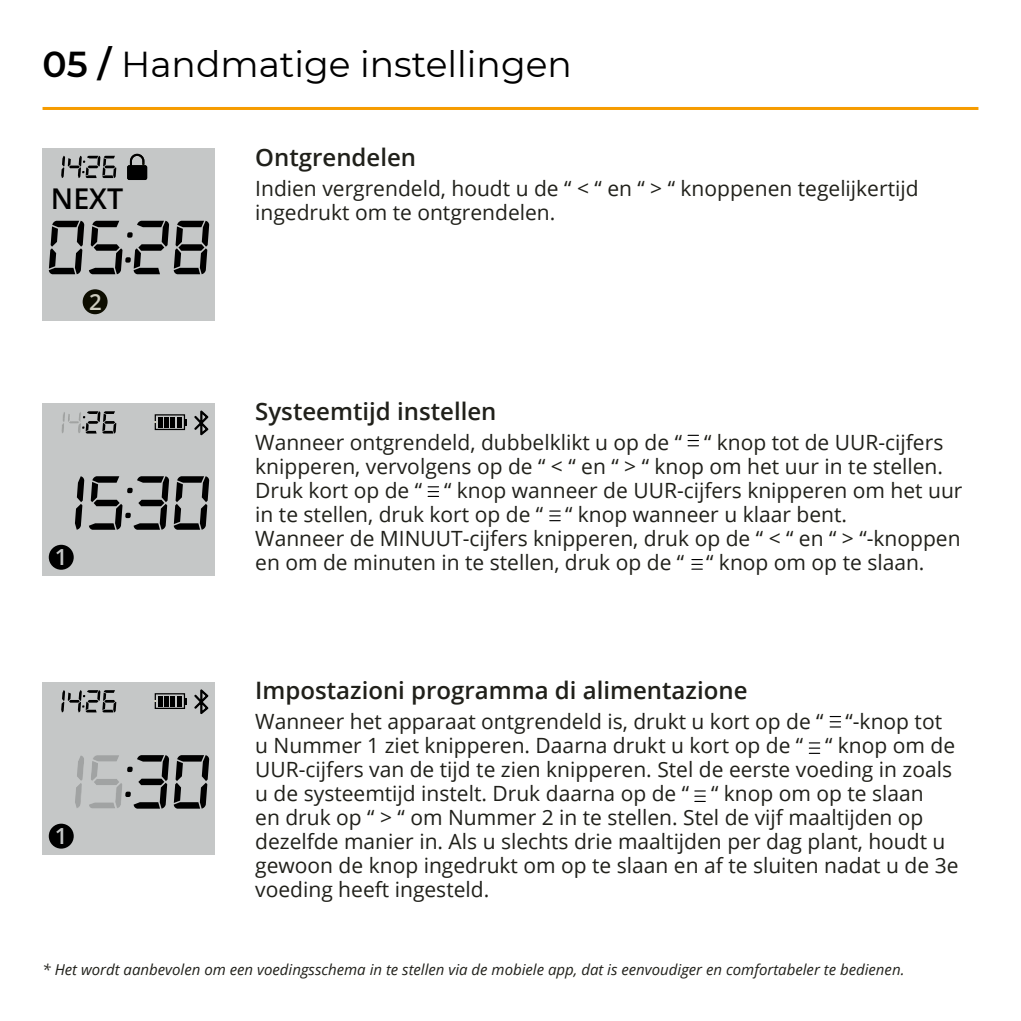
<style>
.page{position:relative;width:1021px;height:1021px;background:#fff}
.page>*{position:absolute;margin:0;border:0;box-sizing:border-box;transform-origin:0 0}
.t1{font:36px "Montserrat";color:#000}
.t2{font:600 28.5px "Open Sans";color:#000}
.t3{font:600 24px "Open Sans";color:#20201a}
.t4{font:600 22.2px "Open Sans";color:#c5c7c7}
.t5{font:600 22.2px "Open Sans";color:#cccbbd}
.t6{font:21px/24px "Open Sans";color:#20201a}
.t7{font:italic 15px "Open Sans";color:#20201a}
.s1{font-weight:600}
</style>
<div class="page">
<hr style="left:43px;top:107px;width:935px;height:3px;background:#f69c00">
<div style="left:43px;top:403px;width:172px;height:173px;background:#c5c7c7"></div>
<div style="left:49px;top:545px;width:25px;height:24px;background:#000;border-radius:50%"></div>
<svg style="left:75px;top:476px;width:134px;height:53px"></svg>
<svg style="left:61px;top:411px;width:55px;height:22px"></svg>
<div style="left:43px;top:682px;width:172px;height:172px;background:#c5c7c7"></div>
<img style="left:77px;top:756px;width:7px;height:25px">
<img style="left:75px;top:783px;width:7px;height:25px">
<img style="left:91px;top:761px;width:7px;height:20px">
<img style="left:89px;top:802px;width:26px;height:6px">
<img style="left:93px;top:755px;width:26px;height:6px">
<img style="left:94px;top:778px;width:25px;height:7px">
<img style="left:115px;top:782px;width:7px;height:26px">
<svg style="left:125px;top:755px;width:84px;height:53px"></svg>
<svg style="left:61px;top:690px;width:55px;height:22px"></svg>
<div style="left:49px;top:823px;width:25px;height:25px;background:#000;border-radius:50%"></div>
<svg style="left:194px;top:410px;width:15px;height:26px"></svg>
<div style="left:155px;top:414px;width:30px;height:16px;border:1px solid #000"></div>
<div style="left:157px;top:417px;width:5px;height:11px;background:#000"></div>
<div style="left:164px;top:417px;width:5px;height:11px;background:#000"></div>
<div style="left:170px;top:417px;width:5px;height:11px;background:#000"></div>
<div style="left:177px;top:417px;width:5px;height:11px;background:#000"></div>
<svg style="left:185px;top:419px;width:2px;height:7px"></svg>
<svg style="left:194px;top:689px;width:15px;height:25px"></svg>
<div style="left:155px;top:693px;width:30px;height:16px;border:1px solid #000"></div>
<div style="left:157px;top:696px;width:5px;height:10px;background:#000"></div>
<div style="left:164px;top:696px;width:5px;height:10px;background:#000"></div>
<div style="left:170px;top:696px;width:5px;height:10px;background:#000"></div>
<div style="left:177px;top:696px;width:5px;height:10px;background:#000"></div>
<svg style="left:185px;top:698px;width:2px;height:6px"></svg>
<div style="left:43px;top:148px;width:172px;height:172px;background:#c5c7c7"></div>
<svg style="left:127px;top:154px;width:20px;height:26px"></svg>
<svg style="left:49px;top:221px;width:160px;height:53px"></svg>
<svg style="left:61px;top:156px;width:55px;height:22px"></svg>
<div style="left:83px;top:289px;width:25px;height:25px;background:#0d0d00;border-radius:50%"></div>
<svg style="left:688px;top:435px;width:10px;height:11px"></svg>
<svg style="left:428px;top:486px;width:10px;height:11px"></svg>
<svg style="left:550px;top:510px;width:10px;height:11px"></svg>
<svg style="left:692px;top:559px;width:10px;height:10px"></svg>
<svg style="left:830px;top:716px;width:10px;height:11px"></svg>
<svg style="left:809px;top:742px;width:10px;height:12px"></svg>
<svg style="left:694px;top:790px;width:11px;height:12px"></svg>
<h1 class="t1" style="left:43px;top:40px;width:531px"><span class="s1">05 /</span> Handmatige instellingen</h1>
<h2 class="t2" style="left:51px;top:179px;width:74px">NEXT</h2>
<p class="t5" style="left:89px;top:286px;width:14px">2</p>
<p class="t4" style="left:55px;top:542px;width:14px">1</p>
<p class="t4" style="left:55px;top:820px;width:14px">1</p>
<p class="t3" style="left:255px;top:141px;width:162px">Ontgrendelen</p>
<p class="t6" style="left:255px;top:176px;width:665px">Indien vergrendeld, houdt u de “ &lt; “ en “ &gt; “ knoppenen tegelijkertijd ingedrukt om te ontgrendelen.</p>
<p class="t3" style="left:255px;top:394px;width:243px">Systeemtijd instellen</p>
<p class="t6" style="left:255px;top:429px;width:708px">Wanneer ontgrendeld, dubbelklikt u op de “ “ knop tot de UUR-cijfers knipperen, vervolgens op de “ &lt; “ en “ &gt; “ knop om het uur in te stellen.<br>Druk kort op de “ “ knop wanneer de UUR-cijfers knipperen om het uur in te stellen, druk kort op de “ “ knop wanneer u klaar bent.<br>Wanneer de MINUUT-cijfers knipperen, druk op de “ &lt; “ en “ &gt; “-knoppen en om de minuten in te stellen, druk op de “ “ knop om op te slaan.</p>
<p class="t3" style="left:255px;top:673px;width:494px">Impostazioni programma di alimentazione</p>
<p class="t6" style="left:255px;top:708px;width:704px">Wanneer het apparaat ontgrendeld is, drukt u kort op de “ “-knop tot u Nummer 1 ziet knipperen. Daarna drukt u kort op de “ “ knop om de UUR-cijfers van de tijd te zien knipperen. Stel de eerste voeding in zoals u de systeemtijd instelt. Druk daarna op de “ “ knop om op te slaan<br>en druk op “ &gt; “ om Nummer 2 in te stellen. Stel de vijf maaltijden op dezelfde manier in. Als u slechts drie maaltijden per dag plant, houdt u gewoon de knop ingedrukt om op te slaan en af te sluiten nadat u de 3e voeding heeft ingesteld.</p>
<p class="t7" style="left:43px;top:958px;width:863px">* Het wordt aanbevolen om een voedingsschema in te stellen via de mobiele app, dat is eenvoudiger en comfortabeler te bedienen.</p>
</div>
